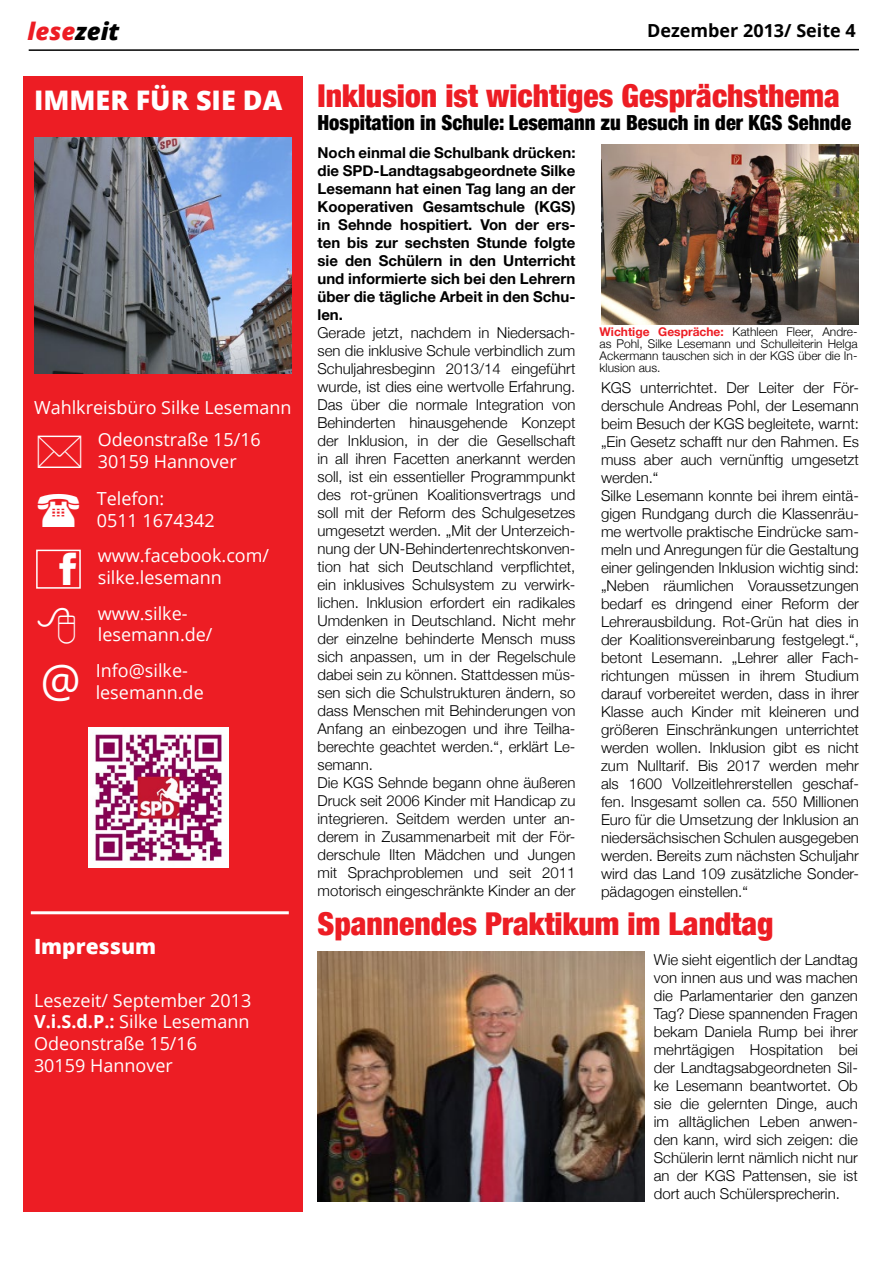
<style>
.page{position:relative;width:893px;height:1263px;background:#fff}
.page>*{position:absolute;margin:0;border:0;box-sizing:border-box;transform-origin:0 0}
.t1{font:45px "Open Sans";color:#fff}
.t2{font:40.95px "Facebook Letter Faces";color:#fff;scale:1.1 1}
.t3{font:900 condensed 31.5px "Helvetica Neue";color:#ed1d24}
.t4{font:800 27px "Open Sans";color:#fff}
.t5{font:italic 800 24px "Open Sans";color:#ed1d24}
.t6{font:800 21px "Open Sans";color:#fff}
.t7{font:900 condensed 20.85px "Helvetica Neue";color:#000}
.t8{font:18px/21.6px "Open Sans";color:#fff}
.t9{font:700 18px "Open Sans";color:#000}
.t10{font:300 15px/18px "Helvetica Neue";color:#000}
.t11{font:700 15px/18px "Helvetica Neue";color:#000;text-align:justify}
.t12{font:300 12px/12px "Helvetica Neue";color:#000;text-align:justify}
.s1{color:#000}
.s2{font-weight:700}
.s3{font-size:21px}
.s4{font-weight:700;color:#ed1d24}
</style>
<div class="page">
<div style="left:23px;top:77px;width:280px;height:1135px;background:#ed1d24"></div>
<svg style="left:28px;top:48px;width:831px;height:3px"></svg>
<img style="left:34px;top:137px;width:258px;height:236px">
<div style="left:36px;top:550px;width:45px;height:39px;border:2px solid #fff"></div>
<hr style="left:31px;top:911px;width:258px;height:3px;background:#fff">
<img style="left:88px;top:727px;width:141px;height:140px">
<img style="left:317px;top:951px;width:327px;height:250px">
<img style="left:601px;top:145px;width:258px;height:179px">
<h3 class="t5" style="left:28px;top:13px;width:93px">lese<span class="s1">zeit</span></h3>
<p class="t9" style="left:647px;top:18px;width:210px">Dezember 2013/ Seite 4</p>
<h3 class="t4" style="left:34px;top:80px;width:250px">IMMER FÜR SIE DA</h3>
<p class="t8" style="left:34px;top:396px;width:259px">Wahlkreisbüro Silke Lesemann</p>
<p class="t8" style="left:98px;top:429px;width:165px">Odeonstraße 15/16<br>30159 Hannover</p>
<p class="t8" style="left:97px;top:487px;width:119px">Telefon:<br>0511 1674342</p>
<h2 class="t2" style="left:58px;top:545px;width:19px">f</h2>
<p class="t8" style="left:98px;top:544px;width:173px">www.facebook.com/ silke.lesemann</p>
<p class="t8" style="left:98px;top:602px;width:116px">www.silke&shy;lesemann.de/</p>
<h1 class="t1" style="left:40px;top:650px;width:42px">@</h1>
<p class="t8" style="left:96px;top:659px;width:110px">Info@silke&shy;lesemann.de</p>
<h3 class="t6" style="left:34px;top:930px;width:124px">Impressum</h3>
<p class="t8" style="left:34px;top:989px;width:219px">Lesezeit/ September 2013<br><span class="s2">V.i.S.d.P.:</span> Silke Lesemann<br>Odeonstraße 15/16<br>30159 Hannover</p>
<h3 class="t3" style="left:317px;top:77px;width:524px">Inklusion ist wichtiges Gesprächsthema</h3>
<h3 class="t7" style="left:317px;top:110px;width:535px">Hospitation in Schule: Lesemann zu Besuch in der KGS Sehn<span class="s3">de</span></h3>
<p class="t11" style="left:317px;top:143px;width:259px">Noch einmal die Schulbank drücken: die SPD-Landtagsabgeordnete Silke Lesemann hat einen Tag lang an der Kooperativen Gesamtschule (KGS) in Sehnde hospitiert. Von der ers&shy;ten bis zur sechsten Stunde folgte sie den Schülern in den Unterricht und informierte sich bei den Lehrern über die tägliche Arbeit in den Schu&shy;len.</p>
<p class="t10" style="left:317px;top:323px;width:259px">Gerade jetzt, nachdem in Niedersach&shy;sen die inklusive Schule verbindlich zum Schuljahresbeginn 2013/14 eingeführt wurde, ist dies eine wertvolle Erfahrung.<br>Das über die normale Integration von Behinderten hinausgehende Konzept der Inklusion, in der die Gesellschaft in all ihren Facetten anerkannt werden soll, ist ein essentieller Programmpunkt des rot-grünen Koalitionsvertrags und soll mit der Reform des Schulgesetzes umgesetzt werden. „Mit der Unterzeich&shy;nung der UN-Behindertenrechtskonven&shy;tion hat sich Deutschland verpflichtet, ein inklusives Schulsystem zu verwirk&shy;lichen. Inklusion erfordert ein radikales Umdenken in Deutschland. Nicht mehr der einzelne behinderte Mensch muss sich anpassen, um in der Regelschule dabei sein zu können. Stattdessen müs&shy;sen sich die Schulstrukturen ändern, so dass Menschen mit Behinderungen von Anfang an einbezogen und ihre Teilha&shy;berechte geachtet werden.“, erklärt Le&shy;semann.<br>Die KGS Sehnde begann ohne äußeren Druck seit 2006 Kinder mit Handicap zu integrieren. Seitdem werden unter an&shy;derem in Zusammenarbeit mit der För&shy;derschule Ilten Mädchen und Jungen mit Sprachproblemen und seit 2011 motorisch eingeschränkte Kinder an der</p>
<p class="t12" style="left:600px;top:325px;width:259px"><span class="s4">Wichtige Gespräche:</span> Kathleen Fleer, Andre&shy;as Pohl, Silke Lesemann und Schulleiterin Helga Ackermann tauschen sich in der KGS über die In&shy;klusion aus.</p>
<p class="t10" style="left:601px;top:378px;width:259px">KGS unterrichtet. Der Leiter der För&shy;derschule Andreas Pohl, der Lesemann beim Besuch der KGS begleitete, warnt: „Ein Gesetz schafft nur den Rahmen. Es muss aber auch vernünftig umgesetzt werden.“<br>Silke Lesemann konnte bei ihrem eintä&shy;gigen Rundgang durch die Klassenräu&shy;me wertvolle praktische Eindrücke sam&shy;meln und Anregungen für die Gestaltung einer gelingenden Inklusion wichtig sind: „Neben räumlichen Voraussetzungen bedarf es dringend einer Reform der Lehrerausbildung. Rot-Grün hat dies in der Koalitionsvereinbarung festgelegt.“, betont Lesemann. „Lehrer aller Fach&shy;richtungen müssen in ihrem Studium darauf vorbereitet werden, dass in ihrer Klasse auch Kinder mit kleineren und größeren Einschränkungen unterrichtet werden wollen. Inklusion gibt es nicht zum Nulltarif. Bis 2017 werden mehr als 1600 Vollzeitlehrerstellen geschaf&shy;fen. Insgesamt sollen ca. 550 Millionen Euro für die Umsetzung der Inklusion an niedersächsischen Schulen ausgegeben werden. Bereits zum nächsten Schuljahr wird das Land 109 zusätzliche Sonder&shy;pädagogen einstellen.“</p>
<h3 class="t3" style="left:317px;top:905px;width:457px">Spannendes Praktikum im Landtag</h3>
<p class="t10" style="left:654px;top:950px;width:206px;text-align:justify">Wie sieht eigentlich der Landtag von innen aus und was machen die Parlamentarier den ganzen Tag? Diese spannenden Fragen bekam Daniela Rump bei ihrer mehrtägigen Hospitation bei der Landtagsabgeordneten Sil&shy;ke Lesemann beantwortet. Ob sie die gelernten Dinge, auch im alltäglichen Leben anwen&shy;den kann, wird sich zeigen: die Schülerin lernt nämlich nicht nur an der KGS Pattensen, sie ist dort auch Schülersprecherin.</p>
</div>
